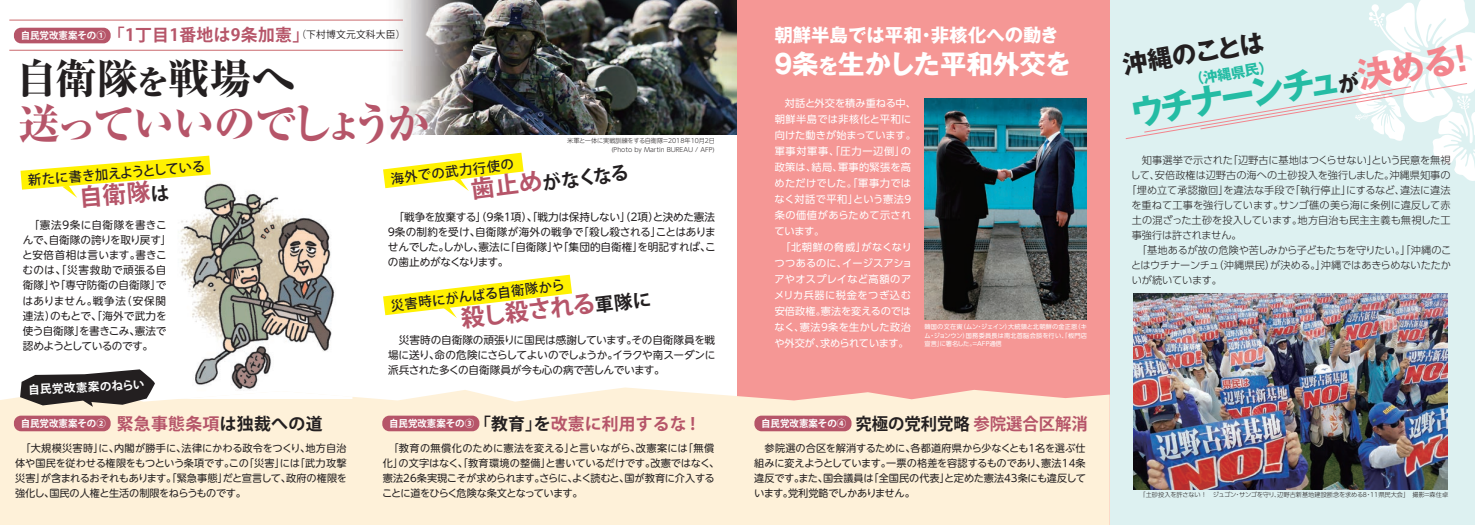
<style>
.page{position:relative;width:1475px;height:525px;background:#fff}
.page>*{position:absolute;margin:0;border:0;box-sizing:border-box;transform-origin:0 0}
.t1{font:800 41.75px/45.9px "Ryumin Pro";letter-spacing:-.045em;color:#b65569}
.t2{font:700 33.62px "Gothic MB101 Pro";color:#24bca4}
.t3{font:700 26.5px "Gothic MB101 Pro";color:#fff;scale:.89 1}
.t4{font:700 24.62px "Gothic MB101 Pro";color:#231f20}
.t5{font:700 23.62px "Koz Go Pr 6 N";color:#b65569}
.t6{font:700 18.62px "Koz Go Pr 6 N";color:#231f20}
.t7{font:700 18.38px "Gothic MB101 Pro";color:#fff}
.t8{font:700 16.88px "Koz Go Pr 6 N";letter-spacing:.02em;color:#b65569}
.t9{font:700 16.88px "Koz Go Pr 6 N";color:#231f20}
.t10{font:700 14.12px "Gothic MB101 Pro";color:#24bca4}
.t11{font:500 13.25px "Koz Go Pr 6 N";color:#231f20}
.t12{font:700 11.5px "Koz Go Pr 6 N";color:#fff}
.t13{font:10.62px/15.1px "UD Shin M Go Pro";letter-spacing:-.02em;color:#231f20;text-align:justify}
.t14{font:10.12px/15px "UD Shin M Go Pro";letter-spacing:-.02em;color:#231f20;text-align:justify}
.t15{font:300 10.12px "UD Shin Go Pro";letter-spacing:-.005em;color:#231f20}
.t16{font:10.12px/16px "UD Shin Go Pro";letter-spacing:.02em;color:#fff}
.t17{font:700 9.75px "Koz Go Pr 6 N";color:#fff}
.t18{font:6.25px/8.9px "UD Shin Go Pro";letter-spacing:.025em;color:#fff;text-align:justify}
.t19{font:300 6.25px "UD Shin Go Pro";color:#231f20}
.t20{font:300 6.25px/8.9px "UD Shin M Go Pro";color:#231f20;text-align:right}
.s1{color:#231f20}
.s2{font-size:33px;color:#231f20}
.s3{font-size:23.62px;color:#b65569}
.s4{font-size:18.62px;color:#231f20}
.s5{font-size:20.88px}
.s6{font-size:16.88px;color:#b65569}
.s7{font-size:16.88px;color:#231f20}
.s8{color:#b65569}
.s9{font-size:21.25px;color:#231f20}
.s10{color:#f3858d}
</style>
<div class="page">
<div style="left:1104px;top:0;width:370px;height:524px;background:#ddf1f1"></div>
<img style="left:472px;top:0;width:264px;height:134px">
<div style="left:736px;top:0;width:373px;height:524px;background:#f59795"></div>
<img style="left:352px;top:0;width:120px;height:135px">
<div style="left:0;top:387px;width:1109px;height:137px;background:#fef1d9"></div>
<img style="left:924px;top:99px;width:162px;height:220px">
<svg style="left:1125px;top:0;width:349px;height:181px"></svg>
<svg style="left:20px;top:369px;width:136px;height:37px;background:#5b5755"></svg>
<div style="left:14px;top:415px;width:97px;height:16px;background:#b65569;border-radius:7px"></div>
<div style="left:14px;top:28px;width:97px;height:15px;background:#b65569;border-radius:7px"></div>
<div style="left:382px;top:415px;width:97px;height:16px;background:#b65569;border-radius:7px"></div>
<div style="left:754px;top:415px;width:97px;height:16px;background:#b65569;border-radius:7px"></div>
<img style="left:1133px;top:293px;width:314px;height:196px">
<img style="left:169px;top:183px;width:183px;height:216px">
<img style="left:178px;top:391px;width:174px;height:8px">
<hr style="left:9px;top:50px;width:394px;height:1px;background:#ca6a6d">
<hr style="left:9px;top:20px;width:394px;height:1px;background:#ca6a6d">
<svg style="left:21px;top:155px;width:190px;height:43px"></svg>
<svg style="left:383px;top:153px;width:140px;height:38px"></svg>
<svg style="left:383px;top:274px;width:189px;height:44px"></svg>
<h3 class="t8" style="left:108px;top:25px;width:299px">「1丁目1番地は9条加憲」<sup>（下村博文元文科大臣）</sup></h3>
<h1 class="t1" style="left:16px;top:52px;width:415px"><span class="s1">自衛隊</span><span class="s2">を</span><span class="s1">戦場へ<br></span>送っていいのでしょうか</h1>
<h3 class="t11" style="left:27px;top:173px;width:179px;rotate:-5deg">新たに書き加えようとしている</h3>
<p class="t17" style="left:21px;top:30px;width:87px">自民党改憲案その①</p>
<p class="t20" style="left:567px;top:136px;width:149px">米軍と一体に実戦訓練をする自衛隊＝2018年10月2日(Photo by Martin BUREAU / AFP)</p>
<h3 class="t11" style="left:390px;top:171px;width:125px;rotate:-7deg">海外での武力行使の</h3>
<h3 class="t6" style="left:470px;top:181px;width:160px;rotate:-7deg"><span class="s3">歯止め</span>がなくなる</h3>
<h3 class="t5" style="left:78px;top:184px;width:92px;rotate:-5deg">自衛隊<span class="s4">は</span></h3>
<p class="t13" style="left:22px;top:217px;width:151px;text-align:left">　「憲法９条に自衛隊を書きこんで、自衛隊の誇りを取り戻す」と安倍首相は言います。書きこむのは、「災害救助で頑張る自衛隊」や「専守防衛の自衛隊」ではありません。戦争法（安保関連法）のもとで、「海外で武力を使う自衛隊」を書きこみ、憲法で認めようとしているのです。</p>
<p class="t13" style="left:386px;top:209px;width:331px">　「戦争を放棄する」（９条１項）、「戦力は保持しない」（２項）と決めた憲法９条の制約を受け、自衛隊が海外の戦争で「殺し殺される」ことはありませんでした。しかし、憲法に「自衛隊」や「集団的自衛権」を明記すれば、この歯止めがなくなります。</p>
<h3 class="t11" style="left:390px;top:298px;width:176px;rotate:-7deg">災害時にがんばる自衛隊から</h3>
<h3 class="t5" style="left:459px;top:305px;width:192px;rotate:-7deg">殺し殺される<span class="s4">軍隊に</span></h3>
<p class="t13" style="left:388px;top:332px;width:329px">　災害時の自衛隊の頑張りに国民は感謝しています。その自衛隊員を戦場に送り、命の危険にさらしてよいのでしょうか。イラクや南スーダンに派兵された多くの自衛隊員が今も心の病で苦しんでいます。</p>
<p class="t12" style="left:28px;top:382px;width:118px;rotate:-2deg">自民党改憲案のねらい</p>
<h3 class="t7" style="left:774px;top:20px;width:286px">朝鮮半島では平和・非核化への動き</h3>
<h3 class="t3" style="left:774px;top:41px;width:335px">9条<span class="s5">を</span>生かした平和外交を</h3>
<p class="t16" style="left:774px;top:95px;width:143px">　対話と外交を積み重ねる中、朝鮮半島では非核化と平和に向けた動きが始まっています。軍事対軍事、「圧力一辺倒」の政策は、結局、軍事的緊張を高めただけでした。「軍事力ではなく対話で平和」という憲法９条の価値があらためて示されています。<br>　「北朝鮮の脅威」がなくなりつつあるのに、イージスアショアやオスプレイなど高額のアメリカ兵器に税金をつぎ込む安倍政権。憲法を変えるのではなく、憲法９条を生かした政治や外交が、求められています。</p>
<p class="t18" style="left:924px;top:321px;width:164px">韓国の文在寅（ムン・ジェイン）大統領と北朝鮮の金正恩（キム・ジョンウン）国務委員長は南北首脳会談を行い、「板門店宣言」に署名した。＝AFP通信</p>
<p class="t17" style="left:21px;top:418px;width:303px">自民党改憲案その② <span class="s6">緊急事態条項</span><span class="s7">は独裁への道</span></p>
<p class="t14" style="left:15px;top:440px;width:333px">　「大規模災害時」に、内閣が勝手に、法律にかわる政令をつくり、地方自治体や国民を従わせる権限をもつという条項です。この「災害」には「武力攻撃災害」が含まれるおそれもあります。「緊急事態」だと宣言して、政府の権限を強化し、国民の人権と生活の制限をねらうものです。</p>
<h3 class="t8" style="left:474px;top:414px;width:222px"><span class="s1">「教育」を</span>改憲に利用するな !</h3>
<h3 class="t9" style="left:855px;top:414px;width:234px">究極の党利党略 <span class="s8">参院選合区解消</span></h3>
<p class="t17" style="left:389px;top:418px;width:87px">自民党改憲案その③</p>
<p class="t17" style="left:761px;top:418px;width:87px">自民党改憲案その④</p>
<p class="t14" style="left:382px;top:440px;width:338px;text-align:left">　「教育の無償化のために憲法を変える」と言いながら、改憲案には「無償化」の文字はなく、「教育環境の整備」と書いているだけです。改憲ではなく、憲法26条実現こそが求められます。さらに、よく読むと、国が教育に介入することに道をひらく危険な条文となっています。</p>
<p class="t14" style="left:754px;top:440px;width:333px">　参院選の合区を解消するために、各都道府県から少なくとも1名を選ぶ仕組みに変えようとしています。一票の格差を容認するものであり、憲法14条違反です。また、国会議員は「全国民の代表」と定めた憲法43条にも違反しています。党利党略でしかありません。</p>
<h3 class="t4" style="left:1119px;top:44px;width:144px;rotate:-9deg">沖縄のことは</h3>
<h2 class="t2" style="left:1126px;top:85px;width:352px;rotate:-9deg">ウチナーンチュ<span class="s9">が</span><span class="s10">決める！</span></h2>
<h3 class="t10" style="left:1187px;top:68px;width:86px;rotate:-9deg">（沖縄県民）</h3>
<p class="t15" style="left:1131px;top:152px;width:320px">　知事選挙で示された「辺野古に基地はつくらせない」という民意を無視</p>
<p class="t15" style="left:1130px;top:167px;width:321px">して、安倍政権は辺野古の海への土砂投入を強行しました。沖縄県知事の</p>
<p class="t15" style="left:1126px;top:182px;width:325px">「埋め立て承認撤回」を違法な手段で「執行停止」にするなど、違法に違法</p>
<p class="t15" style="left:1131px;top:197px;width:321px">を重ねて工事を強行しています。サンゴ礁の美ら海に条例に違反して赤</p>
<p class="t15" style="left:1131px;top:212px;width:320px">土の混ざった土砂を投入しています。地方自治も民主主義も無視した工</p>
<p class="t15" style="left:1131px;top:227px;width:111px">事強行は許されません。</p>
<p class="t15" style="left:1131px;top:242px;width:321px">　「基地あるが故の危険や苦しみから子どもたちを守りたい。」「沖縄のこ</p>
<p class="t15" style="left:1130px;top:257px;width:321px">とはウチナーンチュ（沖縄県民）が決める。」沖縄ではあきらめないたたか</p>
<p class="t15" style="left:1131px;top:272px;width:92px">いが続いています。</p>
<p class="t19" style="left:1139px;top:489px;width:310px">「土砂投入を許さない！　ジュゴン・サンゴを守り、辺野古新基地建設断念を求める8・11県民大会」　撮影＝森住卓</p>
</div>
